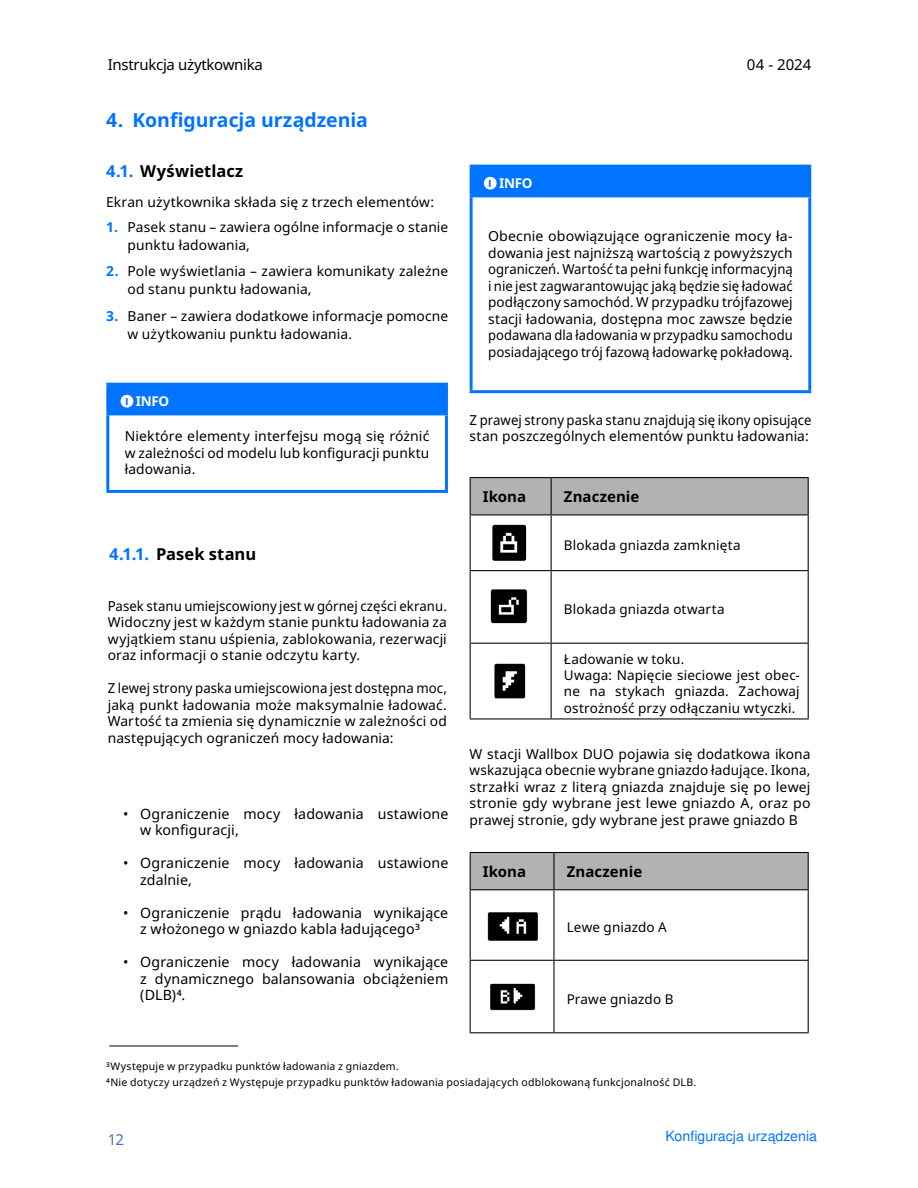
<style>
.page{position:relative;width:918px;height:1188px;background:#fff}
.page>*{position:absolute;margin:0;border:0;box-sizing:border-box;transform-origin:0 0}
.t1{font:700 19.5px "Noto Sans";letter-spacing:-.005em;color:#0074ff}
.t2{font:700 16.5px "Noto Sans";letter-spacing:.005em;color:#000}
.t3{font:15px "Noto Sans";letter-spacing:-.02em;color:#000}
.t4{font:700 15px "Noto Sans";letter-spacing:.005em;color:#000}
.t5{font:15px "Noto Sans";color:#4270b7}
.t6{font:14.25px/16.5px "Noto Sans";letter-spacing:.005em;color:#000}
.t7{font:14.25px "Nimbus San L";color:#0074ff}
.t8{font:13.8px/16.5px "Noto Sans";letter-spacing:.01em;color:#000}
.t9{font:13.8px/16.5px "Noto Sans";letter-spacing:.01em;color:#000;text-align:justify;scale:.96 1}
.t10{font:13.8px/16.5px "Noto Sans";letter-spacing:.01em;color:#000;scale:.95 1}
.t11{font:13.5px/16.2px "Noto Sans";letter-spacing:.01em;color:#000}
.t12{font:700 13.5px "Noto Sans";letter-spacing:-.025em;color:#fff}
.t13{font:10.5px/16.5px "Noto Sans";letter-spacing:.02em;color:#000}
.s1{color:#0074ff}
.s2{font-weight:700;color:#0074ff}
.s3{font-family:"Red Hat Display";font-weight:900;font-size:10.05px;color:#0074ff}
</style>
<div class="page">
<div style="left:108px;top:384px;width:338px;height:30px;background:#0074ff"></div>
<hr style="left:106px;top:383px;width:342px;height:3px;background:#0074ff">
<hr style="left:106px;top:386px;width:3px;height:26px;background:#0074ff">
<hr style="left:445px;top:386px;width:3px;height:26px;background:#0074ff">
<hr style="left:106px;top:412px;width:342px;height:3px;background:#0074ff">
<hr style="left:106px;top:415px;width:3px;height:75px;background:#0074ff">
<hr style="left:445px;top:415px;width:3px;height:75px;background:#0074ff">
<hr style="left:106px;top:490px;width:342px;height:3px;background:#0074ff">
<div style="left:121px;top:395px;width:12px;height:13px;background:#fff;border-radius:50%"></div>
<div style="left:471px;top:166px;width:339px;height:30px;background:#0074ff"></div>
<hr style="left:470px;top:165px;width:341px;height:3px;background:#0074ff">
<hr style="left:470px;top:168px;width:3px;height:26px;background:#0074ff">
<hr style="left:808px;top:168px;width:3px;height:26px;background:#0074ff">
<hr style="left:470px;top:194px;width:341px;height:3px;background:#0074ff">
<hr style="left:470px;top:197px;width:3px;height:193px;background:#0074ff">
<hr style="left:808px;top:197px;width:3px;height:193px;background:#0074ff">
<hr style="left:470px;top:390px;width:341px;height:3px;background:#0074ff">
<div style="left:484px;top:177px;width:13px;height:13px;background:#fff;border-radius:50%"></div>
<hr style="left:109px;top:1046px;width:129px;height:1px;background:#000">
<div style="left:471px;top:478px;width:337px;height:36px;background:#b1b3b3"></div>
<hr style="left:551px;top:478px;width:1px;height:36px;background:#000">
<hr style="left:551px;top:515px;width:1px;height:55px;background:#000">
<hr style="left:470px;top:570px;width:81px;height:1px;background:#000">
<hr style="left:551px;top:570px;width:258px;height:1px;background:#000">
<hr style="left:551px;top:571px;width:1px;height:72px;background:#000">
<hr style="left:470px;top:643px;width:81px;height:1px;background:#000">
<hr style="left:551px;top:643px;width:258px;height:1px;background:#000">
<hr style="left:551px;top:644px;width:1px;height:74px;background:#000">
<hr style="left:470px;top:718px;width:81px;height:1px;background:#000">
<hr style="left:551px;top:718px;width:258px;height:1px;background:#000">
<hr style="left:470px;top:515px;width:1px;height:55px;background:#000">
<hr style="left:808px;top:515px;width:1px;height:55px;background:#000">
<hr style="left:470px;top:571px;width:1px;height:72px;background:#000">
<hr style="left:808px;top:571px;width:1px;height:72px;background:#000">
<hr style="left:470px;top:644px;width:1px;height:74px;background:#000">
<hr style="left:808px;top:644px;width:1px;height:74px;background:#000">
<hr style="left:470px;top:477px;width:81px;height:1px;background:#000">
<hr style="left:470px;top:478px;width:1px;height:36px;background:#000">
<hr style="left:551px;top:477px;width:258px;height:1px;background:#000">
<hr style="left:808px;top:478px;width:1px;height:36px;background:#000">
<hr style="left:470px;top:514px;width:81px;height:1px;background:#000">
<hr style="left:551px;top:514px;width:258px;height:1px;background:#000">
<div style="left:471px;top:853px;width:337px;height:36px;background:#b1b3b3"></div>
<hr style="left:553px;top:853px;width:1px;height:36px;background:#000">
<hr style="left:553px;top:890px;width:1px;height:70px;background:#000">
<hr style="left:470px;top:960px;width:84px;height:1px;background:#000">
<hr style="left:554px;top:960px;width:255px;height:1px;background:#000">
<hr style="left:553px;top:961px;width:1px;height:71px;background:#000">
<hr style="left:470px;top:1032px;width:84px;height:1px;background:#000">
<hr style="left:554px;top:1032px;width:255px;height:1px;background:#000">
<hr style="left:470px;top:852px;width:84px;height:1px;background:#000">
<hr style="left:470px;top:853px;width:1px;height:36px;background:#000">
<hr style="left:554px;top:852px;width:255px;height:1px;background:#000">
<hr style="left:808px;top:853px;width:1px;height:36px;background:#000">
<hr style="left:470px;top:889px;width:84px;height:1px;background:#000">
<hr style="left:554px;top:889px;width:255px;height:1px;background:#000">
<hr style="left:470px;top:890px;width:1px;height:70px;background:#000">
<hr style="left:808px;top:890px;width:1px;height:70px;background:#000">
<hr style="left:470px;top:961px;width:1px;height:71px;background:#000">
<hr style="left:808px;top:961px;width:1px;height:71px;background:#000">
<img style="left:492px;top:524px;width:35px;height:37px">
<img style="left:490px;top:589px;width:38px;height:35px">
<img style="left:494px;top:663px;width:32px;height:36px">
<img style="left:487px;top:912px;width:51px;height:29px">
<img style="left:490px;top:983px;width:46px;height:28px">
<p class="t3" style="left:108px;top:54px;width:157px">Instrukcja użytkownika</p>
<h1 class="t1" style="left:106px;top:106px;width:263px">4. Konfiguracja urządzenia</h1>
<p class="t2" style="left:106px;top:160px;width:138px"><span class="s1">4.1.</span> Wyświetlacz</p>
<p class="t8" style="left:106px;top:194px;width:329px">Ekran użytkownika składa się z trzech elementów:</p>
<p class="t8" style="left:128px;top:218px;width:322px;line-height:18px;text-indent:-21px"><span class="s2">1.</span> Pasek stanu – zawiera ogólne informacje o stanie punktu ładowania,</p>
<p class="t8" style="left:128px;top:263px;width:322px;line-height:18px;text-indent:-21px"><span class="s2">2.</span> Pole wyświetlania – zawiera komunikaty zależne od stanu punktu ładowania,</p>
<p class="t8" style="left:128px;top:307px;width:322px;line-height:18px;text-indent:-21px"><span class="s2">3.</span> Baner – zawiera dodatkowe informacje pomocne w użytkowaniu punktu ładowania.</p>
<p class="t12" style="left:125px;top:392px;width:45px"><span class="s3">I</span> INFO</p>
<p class="t8" style="left:125px;top:429px;width:306px;text-align:justify">Niektóre elementy interfejsu mogą się różnić w zależności od modelu lub konfiguracji punktu ładowania.</p>
<p class="t2" style="left:109px;top:542px;width:148px"><span class="s1">4.1.1.</span> Pasek stanu</p>
<p class="t9" style="left:108px;top:598px;width:355px">Pasek stanu umiejscowiony jest w górnej części ekranu.<br>Widoczny jest w każdym stanie punktu ładowania za wyjątkiem stanu uśpienia, zablokowania, rezerwacji oraz informacji o stanie odczytu karty.</p>
<p class="t9" style="left:108px;top:680px;width:355px">Z lewej strony paska umiejscowiona jest dostępna moc, jaką punkt ładowania może maksymalnie ładować.<br>Wartość ta zmienia się dynamicznie w zależności od następujących ograniczeń mocy ładowania:</p>
<p class="t6" style="left:140px;top:806px;width:310px;text-indent:-17px">• Ograniczenie mocy ładowania ustawione w konfiguracji,</p>
<p class="t6" style="left:140px;top:855px;width:310px;text-indent:-17px">• Ograniczenie mocy ładowania ustawione zdalnie,</p>
<p class="t6" style="left:140px;top:905px;width:310px;text-indent:-17px">• Ograniczenie prądu ładowania wynikające z włożonego w gniazdo kabla ładującego3</p>
<p class="t6" style="left:140px;top:954px;width:310px;text-align:justify;text-indent:-17px">• Ograniczenie mocy ładowania wynikające z dynamicznego balansowania obciążeniem (DLB)4.</p>
<p class="t12" style="left:489px;top:174px;width:45px"><span class="s3">I</span> INFO</p>
<p class="t3" style="left:747px;top:54px;width:66px">04 - 2024</p>
<p class="t8" style="left:488px;top:228px;width:306px;text-align:justify">Obecnie obowiązujące ograniczenie mocy ła&shy;dowania jest najniższą wartością z powyższych ograniczeń. Wartość ta pełni funkcję informacyjną i nie jest zagwarantowując jaką będzie się ładować podłączony samochód. W przypadku trójfazowej stacji ładowania, dostępna moc zawsze będzie podawana dla ładowania w przypadku samochodu posiadającego trój fazową ładowarkę pokładową.</p>
<p class="t10" style="left:470px;top:412px;width:362px">Z prawej strony paska stanu znajdują się ikony opisujące stan poszczególnych elementów punktu ładowania:</p>
<p class="t4" style="left:483px;top:486px;width:45px">Ikona</p>
<p class="t4" style="left:564px;top:486px;width:77px">Znaczenie</p>
<p class="t11" style="left:564px;top:537px;width:178px">Blokada gniazda zamknięta</p>
<p class="t11" style="left:564px;top:601px;width:162px">Blokada gniazda otwarta</p>
<p class="t11" style="left:564px;top:651px;width:237px">Ładowanie w toku.<br>Uwaga: Napięcie sieciowe jest obec&shy;ne na stykach gniazda. Zachowaj ostrożność przy odłączaniu wtyczki.</p>
<p class="t8" style="left:470px;top:746px;width:343px;text-align:justify">W stacji Wallbox DUO pojawia się dodatkowa ikona wskazująca obecnie wybrane gniazdo ładujące. Ikona, strzałki wraz z literą gniazda znajduje się po lewej stronie gdy wybrane jest lewe gniazdo A, oraz po prawej stronie, gdy wybrane jest prawe gniazdo B</p>
<p class="t4" style="left:483px;top:861px;width:45px">Ikona</p>
<p class="t4" style="left:567px;top:861px;width:77px">Znaczenie</p>
<p class="t11" style="left:567px;top:920px;width:102px">Lewe gniazdo A</p>
<p class="t11" style="left:567px;top:991px;width:108px">Prawe gniazdo B</p>
<p class="t13" style="left:106px;top:1058px;width:591px">3Występuje w przypadku punktów ładowania z gniazdem.<br>4Nie dotyczy urządzeń z Występuje przypadku punktów ładowania posiadających odblokowaną funkcjonalność DLB.</p>
<p class="t5" style="left:108px;top:1129px;width:18px">12</p>
<p class="t7" style="left:666px;top:1126px;width:153px">Konfiguracja urządzenia</p>
</div>
